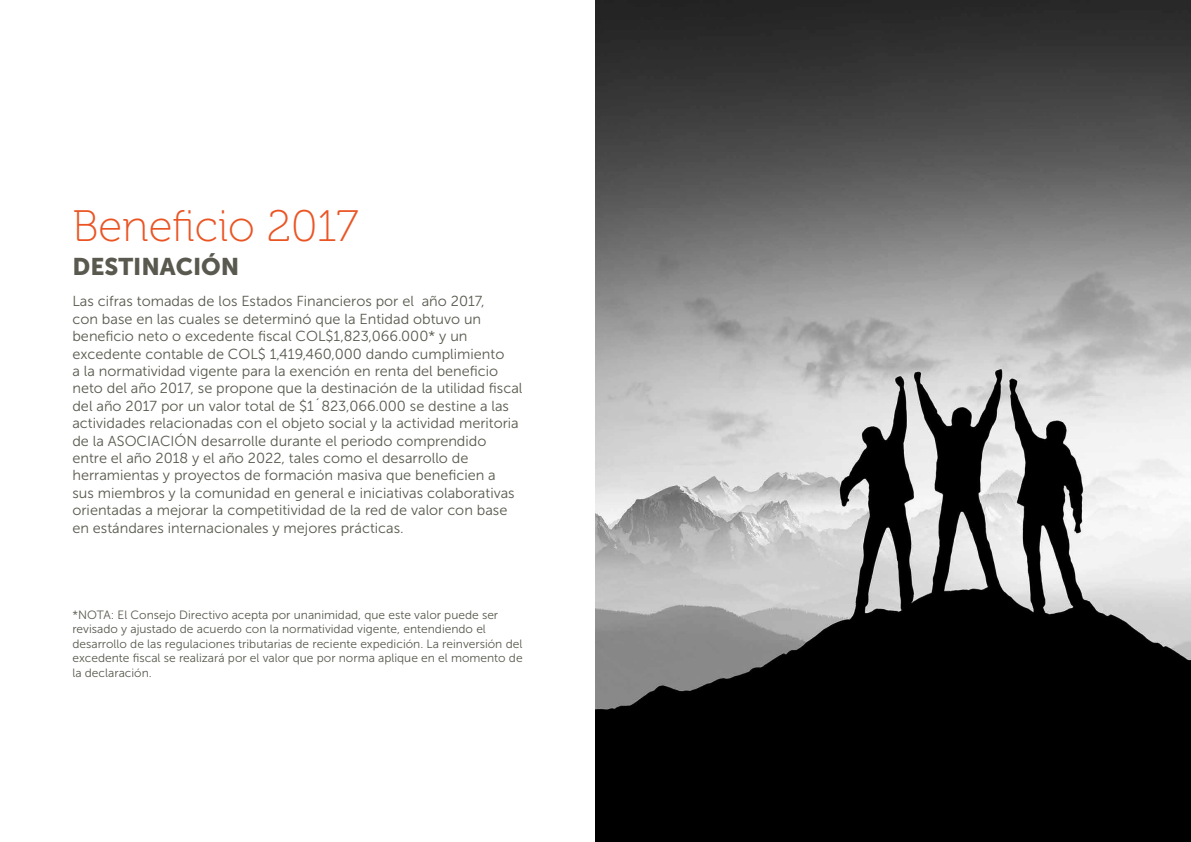
<style>
.page{position:relative;width:1191px;height:842px;background:#fff}
.page>*{position:absolute;margin:0;border:0;box-sizing:border-box;transform-origin:0 0}
.t1{font:44px "Museo 100";color:#ea5423}
.t2{font:24px "Museo Sans 900";color:#59594f}
.t3{font:14.5px/17.4px "Museo Sans 300";color:#59594f}
.t4{font:12px/14.4px "Museo Sans 300";color:#59594f}
</style>
<div class="page">
<img style="left:595px;top:0;width:596px;height:842px">
<h1 class="t1" style="left:72px;top:203px;width:287px">Beneficio 2017</h1>
<h2 class="t2" style="left:72px;top:253px;width:168px">DESTINACIÓN</h2>
<p class="t3" style="left:72px;top:293px;width:451px">Las cifras tomadas de los Estados Financieros por el año 2017,<br>con base en las cuales se determinó que la Entidad obtuvo un beneficio neto o excedente fiscal COL$1,823,066.000* y un excedente contable de COL$ 1,419,460,000 dando cumplimiento<br>a la normatividad vigente para la exención en renta del beneficio neto del año 2017, se propone que la destinación de la utilidad fiscal del año 2017 por un valor total de $1´823,066.000 se destine a las actividades relacionadas con el objeto social y la actividad meritoria de la ASOCIACIÓN desarrolle durante el periodo comprendido entre el año 2018 y el año 2022, tales como el desarrollo de herramientas y proyectos de formación masiva que beneficien a<br>sus miembros y la comunidad en general e iniciativas colaborativas orientadas a mejorar la competitividad de la red de valor con base en estándares internacionales y mejores prácticas.</p>
<p class="t4" style="left:72px;top:608px;width:452px">*NOTA: El Consejo Directivo acepta por unanimidad, que este valor puede ser revisado y ajustado de acuerdo con la normatividad vigente, entendiendo el desarrollo de las regulaciones tributarias de reciente expedición. La reinversión del excedente fiscal se realizará por el valor que por norma aplique en el momento de la declaración.</p>
</div>
